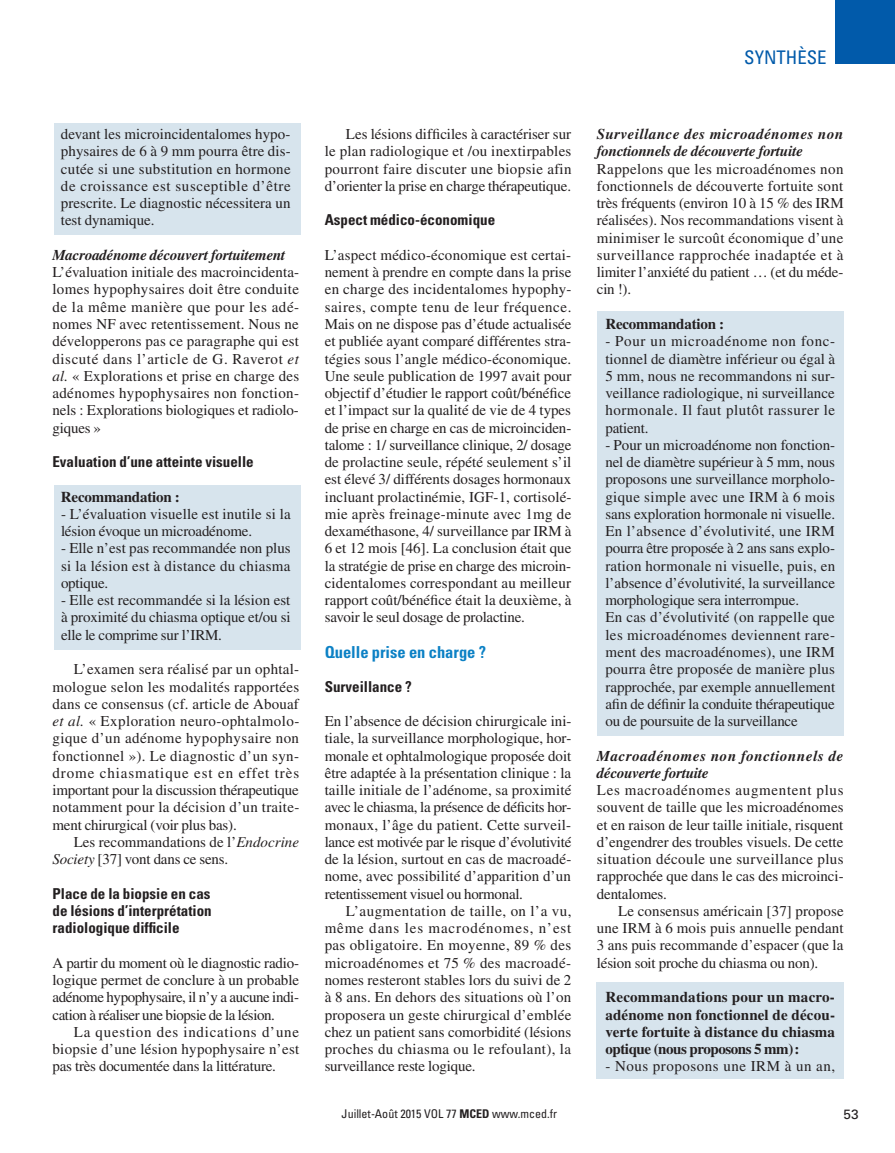
<style>
.page{position:relative;width:895px;height:1153px;background:#fff}
.page>*{position:absolute;margin:0;border:0;box-sizing:border-box;transform-origin:0 0}
.t1{font:condensed 18.75px "Univers";color:#015aaa}
.t2{font:700 condensed 16.5px "Univers";color:#0c81c5}
.t3{font:15px/17.2px "Times";letter-spacing:-.005em;color:#231f20;text-align:justify}
.t4{font:700 15px/17.2px "Times";letter-spacing:-.015em;color:#231f20;text-align:justify}
.t5{font:700 condensed 15px/17.2px "Univers";color:#231f20;text-align:justify}
.t6{font:italic 700 15px/17.2px "Times";letter-spacing:-.015em;color:#231f20}
.t7{font:italic 700 15px/17.2px "Times";letter-spacing:.04em;color:#231f20}
.t8{font:15px "Times";letter-spacing:.035em;color:#231f20}
.t9{font:13.5px "Univers";color:#231f20}
.t10{font:condensed 12px "Univers";color:#231f20}
.s1{font-style:italic}
.s2{font-weight:700}
</style>
<div class="page">
<div style="left:835px;top:0;width:60px;height:63px;background:#015aaa"></div>
<div style="left:596px;top:982px;width:247px;height:97px;background:#d7e4ed"></div>
<div style="left:597px;top:311px;width:246px;height:424px;background:#d7e4ed"></div>
<div style="left:54px;top:123px;width:246px;height:112px;background:#d7e4ed"></div>
<div style="left:54px;top:484px;width:246px;height:165px;background:#d7e4ed"></div>
<p class="t1" style="left:744px;top:45px;width:84px">synthèse</p>
<p class="t3" style="left:61px;top:125px;width:231px">devant les microincidentalomes hypo&shy;physaires de 6 à 9 mm pourra être dis&shy;cutée si une substitution en hormone de croissance est susceptible d’être prescrite. Le diagnostic nécessitera un test dynamique.</p>
<p class="t6" style="left:52px;top:246px;width:234px">Macroadénome découvert fortuitement</p>
<p class="t3" style="left:52px;top:263px;width:248px">L’évaluation initiale des macroincidenta&shy;lomes hypophysaires doit être conduite de la même manière que pour les adé&shy;nomes NF avec retentissement. Nous ne développerons pas ce paragraphe qui est discuté dans l’article de G. Raverot <span class="s1">et al.</span> « Explorations et prise en charge des adénomes hypophysaires non fonction&shy;nels : Explorations biologiques et radiolo&shy;giques »</p>
<p class="t5" style="left:52px;top:453px;width:203px">Evaluation d’une atteinte visuelle</p>
<p class="t4" style="left:61px;top:487px;width:120px">Recommandation :</p>
<p class="t3" style="left:61px;top:505px;width:231px">- L’évaluation visuelle est inutile si la lésion évoque un microadénome.</p>
<p class="t3" style="left:61px;top:539px;width:231px">- Elle n’est pas recommandée non plus si la lésion est à distance du chiasma optique.</p>
<p class="t3" style="left:61px;top:591px;width:231px">- Elle est recommandée si la lésion est à proximité du chiasma optique et/ou si elle le comprime sur l’IRM.</p>
<p class="t3" style="left:52px;top:660px;width:248px;text-indent:21px">L’examen sera réalisé par un ophtal&shy;mologue selon les modalités rapportées dans ce consensus (cf. article de Abouaf <span class="s1">et al.</span> « Exploration neuro-ophtalmolo&shy;gique d’un adénome hypophysaire non fonctionnel »). Le diagnostic d’un syn&shy;drome chiasmatique est en effet très important pour la discussion thérapeutique notamment pour la décision d’un traite&shy;ment chirurgical (voir plus bas).</p>
<p class="t3" style="left:52px;top:833px;width:248px;text-indent:21px">Les recommandations de l’<span class="s1">Endocrine<br>Society</span> [37] vont dans ce sens.</p>
<p class="t5" style="left:52px;top:884px;width:161px">Place de la biopsie en cas de lésions d’interprétation radiologique difficile</p>
<p class="t3" style="left:52px;top:953px;width:248px">A partir du moment où le diagnostic radio&shy;logique permet de conclure à un probable adénome hypophysaire, il n’y a aucune indi&shy;cation à réaliser une biopsie de la lésion.</p>
<p class="t3" style="left:52px;top:1022px;width:248px;text-indent:21px">La question des indications d’une biopsie d’une lésion hypophysaire n’est pas très documentée dans la littérature.</p>
<p class="t3" style="left:325px;top:125px;width:248px;text-indent:21px">Les lésions difficiles à caractériser sur le plan radiologique et /ou inextirpables pourront faire discuter une biopsie afin d’orienter la prise en charge thérapeutique.</p>
<p class="t5" style="left:325px;top:211px;width:172px">Aspect médico-économique</p>
<p class="t3" style="left:325px;top:246px;width:248px">L’aspect médico-économique est certai&shy;nement à prendre en compte dans la prise en charge des incidentalomes hypophy&shy;saires, compte tenu de leur fréquence.<br>Mais on ne dispose pas d’étude actualisée et publiée ayant comparé différentes stra&shy;tégies sous l’angle médico-économique.<br>Une seule publication de 1997 avait pour objectif d’étudier le rapport coût/bénéfice et l’impact sur la qualité de vie de 4 types de prise en charge en cas de microinciden&shy;talome : 1/ surveillance clinique, 2/ dosage de prolactine seule, répété seulement s’il est élevé 3/ différents dosages hormonaux incluant prolactinémie, IGF-1, cortisolé&shy;mie après freinage-minute avec 1mg de dexaméthasone, 4/ surveillance par IRM à 6 et 12 mois [46]. La conclusion était que la stratégie de prise en charge des microin&shy;cidentalomes correspondant au meilleur rapport coût/bénéfice était la deuxième, à savoir le seul dosage de prolactine.</p>
<p class="t2" style="left:325px;top:642px;width:163px">Quelle prise en charge ?</p>
<p class="t5" style="left:325px;top:677px;width:89px">Surveillance ?</p>
<p class="t3" style="left:325px;top:712px;width:248px">En l’absence de décision chirurgicale ini&shy;tiale, la surveillance morphologique, hor&shy;monale et ophtalmologique proposée doit être adaptée à la présentation clinique : la taille initiale de l’adénome, sa proximité avec le chiasma, la présence de déficits hor&shy;monaux, l’âge du patient. Cette surveil&shy;lance est motivée par le risque d’évolutivité de la lésion, surtout en cas de macroadé&shy;nome, avec possibilité d’apparition d’un retentissement visuel ou hormonal.</p>
<p class="t3" style="left:325px;top:902px;width:248px;text-indent:21px">L’augmentation de taille, on l’a vu, même dans les macrodénomes, n’est pas obligatoire. En moyenne, 89 % des microadénomes et 75 % des macroadé&shy;nomes resteront stables lors du suivi de 2 à 8 ans. En dehors des situations où l’on proposera un geste chirurgical d’emblée chez un patient sans comorbidité (lésions proches du chiasma ou le refoulant), la surveillance reste logique.</p>
<p class="t10" style="left:342px;top:1105px;width:217px">Juillet-Août 2015 VOL 77 <span class="s2">MCED</span> www.mced.fr</p>
<p class="t6" style="left:597px;top:125px;width:248px">Surveillance des microadénomes non fonctionnels de découverte fortuite</p>
<p class="t3" style="left:597px;top:160px;width:248px">Rappelons que les microadénomes non fonctionnels de découverte fortuite sont très fréquents (environ 10 à 15 % des IRM réalisées). Nos recommandations visent à minimiser le surcoût économique d’une surveillance rapprochée inadaptée et à limiter l’anxiété du patient … (et du méde&shy;cin !).</p>
<p class="t4" style="left:605px;top:315px;width:120px">Recommandation :</p>
<p class="t3" style="left:605px;top:332px;width:231px">- Pour un microadénome non fonc&shy;tionnel de diamètre inférieur ou égal à 5 mm, nous ne recommandons ni sur&shy;veillance radiologique, ni surveillance hormonale. Il faut plutôt rassurer le patient.</p>
<p class="t3" style="left:605px;top:436px;width:231px;text-align:left">- Pour un microadénome non fonction&shy;nel de diamètre supérieur à 5 mm, nous proposons une surveillance morpholo&shy;gique simple avec une IRM à 6 mois sans exploration hormonale ni visuelle.<br>En l’absence d’évolutivité, une IRM pourra être proposée à 2 ans sans explo&shy;ration hormonale ni visuelle, puis, en l’absence d’évolutivité, la surveillance morphologique sera interrompue.<br>En cas d’évolutivité (on rappelle que les microadénomes deviennent rare&shy;ment des macroadénomes), une IRM pourra être proposée de manière plus rapprochée, par exemple annuellement afin de définir la conduite thérapeutique ou de poursuite de la surveillance</p>
<p class="t7" style="left:597px;top:746px;width:248px">Macroadénomes non fonctionnels de découverte fortuite</p>
<p class="t3" style="left:597px;top:781px;width:248px">Les macroadénomes augmentent plus souvent de taille que les microadénomes et en raison de leur taille initiale, risquent d’engendrer des troubles visuels. De cette situation découle une surveillance plus rapprochée que dans le cas des microinci&shy;dentalomes.</p>
<p class="t3" style="left:597px;top:902px;width:248px;text-indent:21px">Le consensus américain [37] propose une IRM à 6 mois puis annuelle pendant 3 ans puis recommande d’espacer (que la lésion soit proche du chiasma ou non).</p>
<p class="t4" style="left:605px;top:987px;width:231px">Recommandations pour un macro&shy;adénome non fonctionnel de décou&shy;verte fortuite à distance du chiasma optique (nous proposons 5 mm):</p>
<p class="t8" style="left:605px;top:1057px;width:231px">- Nous proposons une IRM à un an,</p>
<p class="t9" style="left:843px;top:1105px;width:17px">53</p>
</div>
